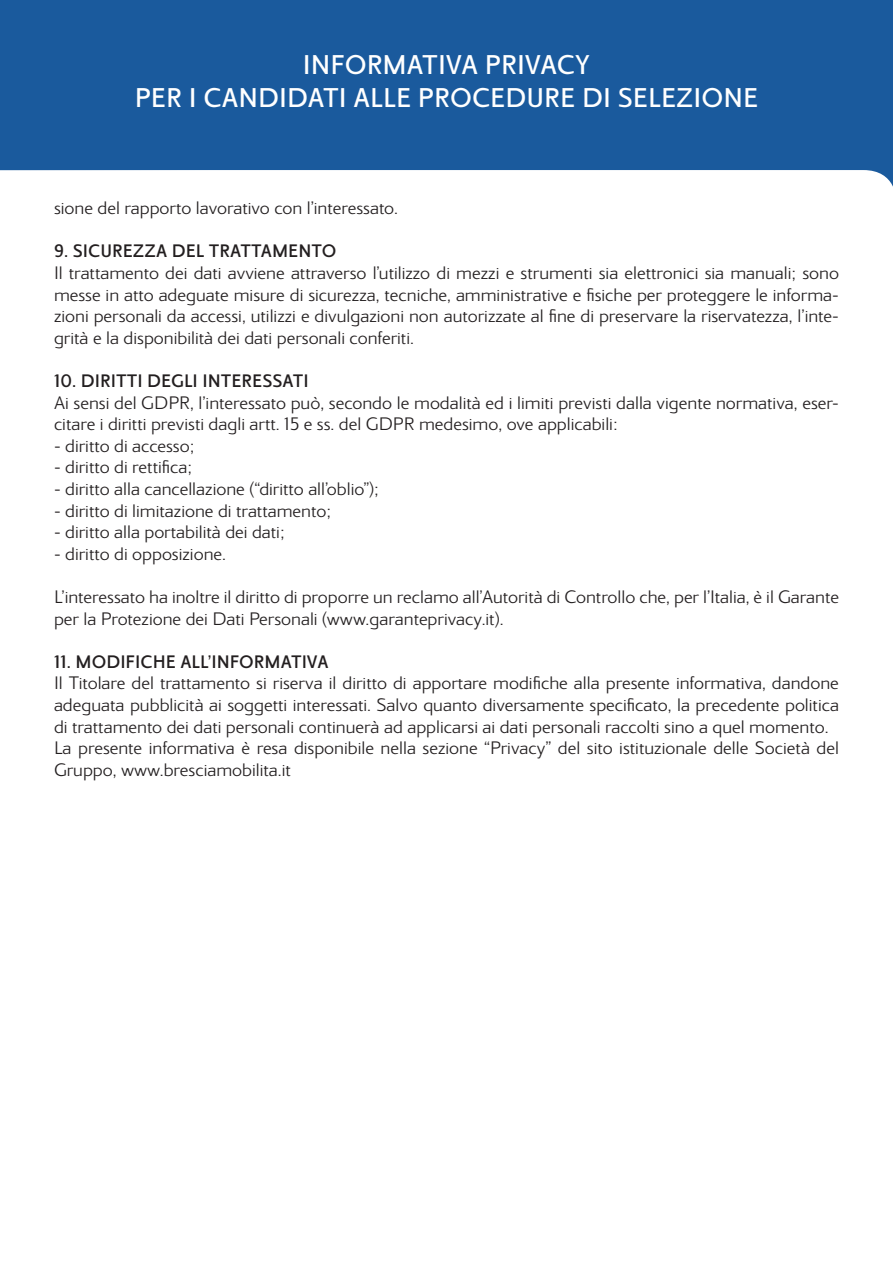
<style>
.page{position:relative;width:893px;height:1263px;background:#fff}
.page>*{position:absolute;margin:0;border:0;box-sizing:border-box;transform-origin:0 0}
.t1{font:700 27px "Metrobrescia";color:#fff}
.t2{font:500 18px/21.6px "Metrobrescia";color:#231f20}
.t3{font:900 18px "Metrobrescia";color:#231f20}
</style>
<div class="page">
<svg style="left:0;top:0;width:893px;height:187px;background:#2e68a5"></svg>
<p class="t1" style="left:303px;top:49px;width:289px">INFORMATIVA PRIVACY</p>
<p class="t1" style="left:135px;top:82px;width:625px">PER I CANDIDATI ALLE PROCEDURE DI SELEZIONE</p>
<p class="t2" style="left:54px;top:197px;width:346px">sione del rapporto lavorativo con l’interessato.</p>
<p class="t3" style="left:54px;top:240px;width:284px">9. SICUREZZA DEL TRATTAMENTO</p>
<p class="t2" style="left:54px;top:262px;width:787px;text-align:justify">Il trattamento dei dati avviene attraverso l’utilizzo di mezzi e strumenti sia elettronici sia manuali; sono messe in atto adeguate misure di sicurezza, tecniche, amministrative e fisiche per proteggere le informa&shy;zioni personali da accessi, utilizzi e divulgazioni non autorizzate al fine di preservare la riservatezza, l’inte&shy;grità e la disponibilità dei dati personali conferiti.</p>
<p class="t3" style="left:54px;top:370px;width:256px">10. DIRITTI DEGLI INTERESSATI</p>
<p class="t2" style="left:54px;top:392px;width:786px">Ai sensi del GDPR, l’interessato può, secondo le modalità ed i limiti previsti dalla vigente normativa, eser&shy;citare i diritti previsti dagli artt. 15 e ss. del GDPR medesimo, ove applicabili:</p>
<p class="t2" style="left:54px;top:435px;width:142px">- diritto di accesso;</p>
<p class="t2" style="left:54px;top:457px;width:140px">- diritto di rettifica;</p>
<p class="t2" style="left:54px;top:478px;width:326px">- diritto alla cancellazione (“diritto all’oblio”);</p>
<p class="t2" style="left:54px;top:500px;width:279px">- diritto di limitazione di trattamento;</p>
<p class="t2" style="left:54px;top:521px;width:232px">- diritto alla portabilità dei dati;</p>
<p class="t2" style="left:54px;top:543px;width:174px">- diritto di opposizione.</p>
<p class="t2" style="left:54px;top:586px;width:787px">L’interessato ha inoltre il diritto di proporre un reclamo all’Autorità di Controllo che, per l’Italia, è il Garante per la Protezione dei Dati Personali (www.garanteprivacy.it).</p>
<p class="t3" style="left:54px;top:651px;width:276px">11. MODIFICHE ALL’INFORMATIVA</p>
<p class="t2" style="left:54px;top:673px;width:786px;text-align:justify">Il Titolare del trattamento si riserva il diritto di apportare modifiche alla presente informativa, dandone adeguata pubblicità ai soggetti interessati. Salvo quanto diversamente specificato, la precedente politica di trattamento dei dati personali continuerà ad applicarsi ai dati personali raccolti sino a quel momento.</p>
<p class="t2" style="left:54px;top:737px;width:786px">La presente informativa è resa disponibile nella sezione “Privacy” del sito istituzionale delle Società del<br>Gruppo, www.bresciamobilita.it</p>
</div>
